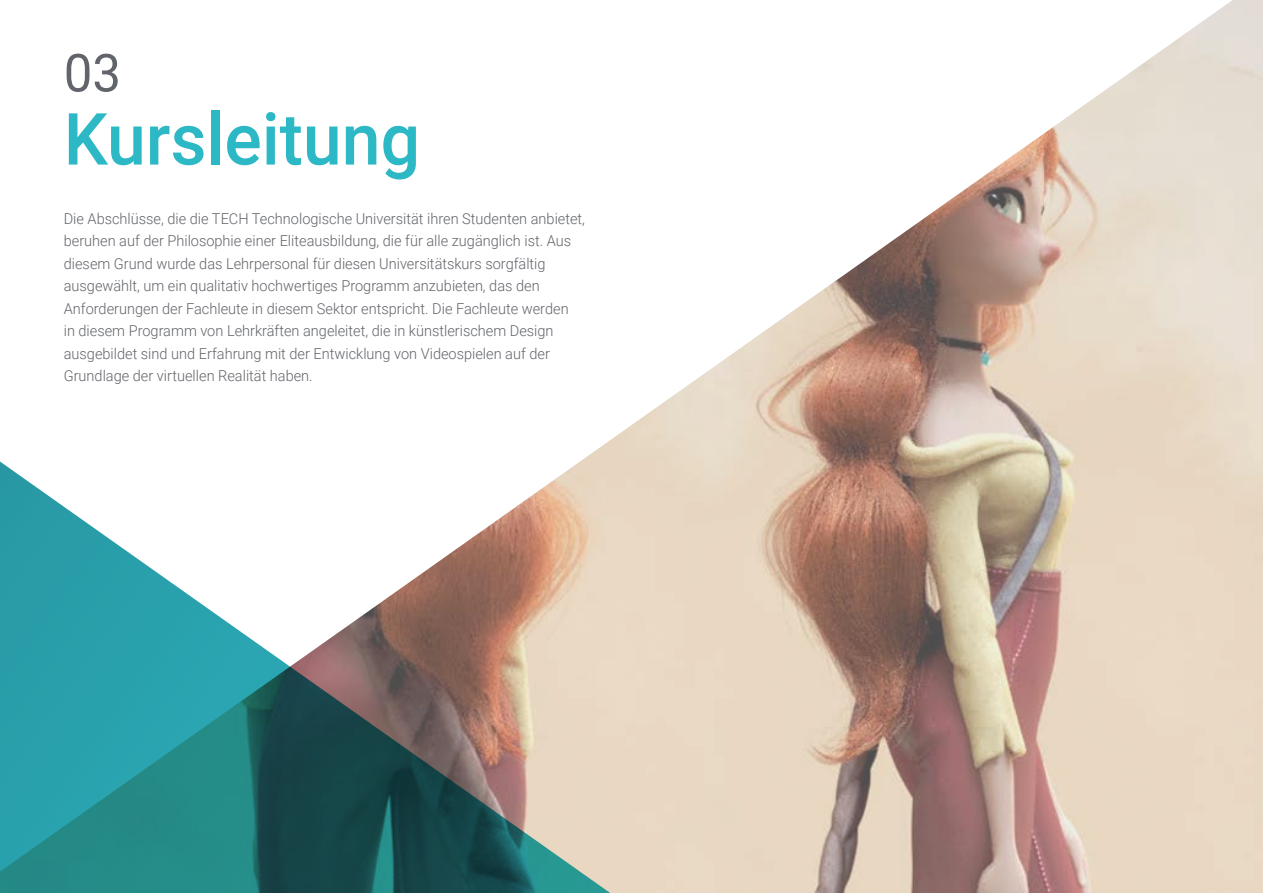
<style>
.page{position:relative;width:1263px;height:893px;background:#fff}
.page>*{position:absolute;margin:0;border:0;box-sizing:border-box;transform-origin:0 0}
.t1{font:500 72px "Roboto";color:#2db8c5}
.t2{font:52.5px "Roboto";color:#61646a}
.t3{font:300 15px/22.5px "Roboto";color:#61646a}
</style>
<div class="page">
<img style="left:602px;top:0;width:661px;height:893px">
<svg style="left:0;top:446px;width:640px;height:447px"></svg>
<h2 class="t2" style="left:64px;top:36px;width:59px">03</h2>
<h1 class="t1" style="left:64px;top:89px;width:358px">Kursleitung</h1>
<p class="t3" style="left:64px;top:207px;width:523px">Die Abschlüsse, die die TECH Technologische Universität ihren Studenten anbietet, beruhen auf der Philosophie einer Eliteausbildung, die für alle zugänglich ist. Aus diesem Grund wurde das Lehrpersonal für diesen Universitätskurs sorgfältig ausgewählt, um ein qualitativ hochwertiges Programm anzubieten, das den Anforderungen der Fachleute in diesem Sektor entspricht. Die Fachleute werden<br>in diesem Programm von Lehrkräften angeleitet, die in künstlerischem Design ausgebildet sind und Erfahrung mit der Entwicklung von Videospielen auf der Grundlage der virtuellen Realität haben.</p>
</div>
